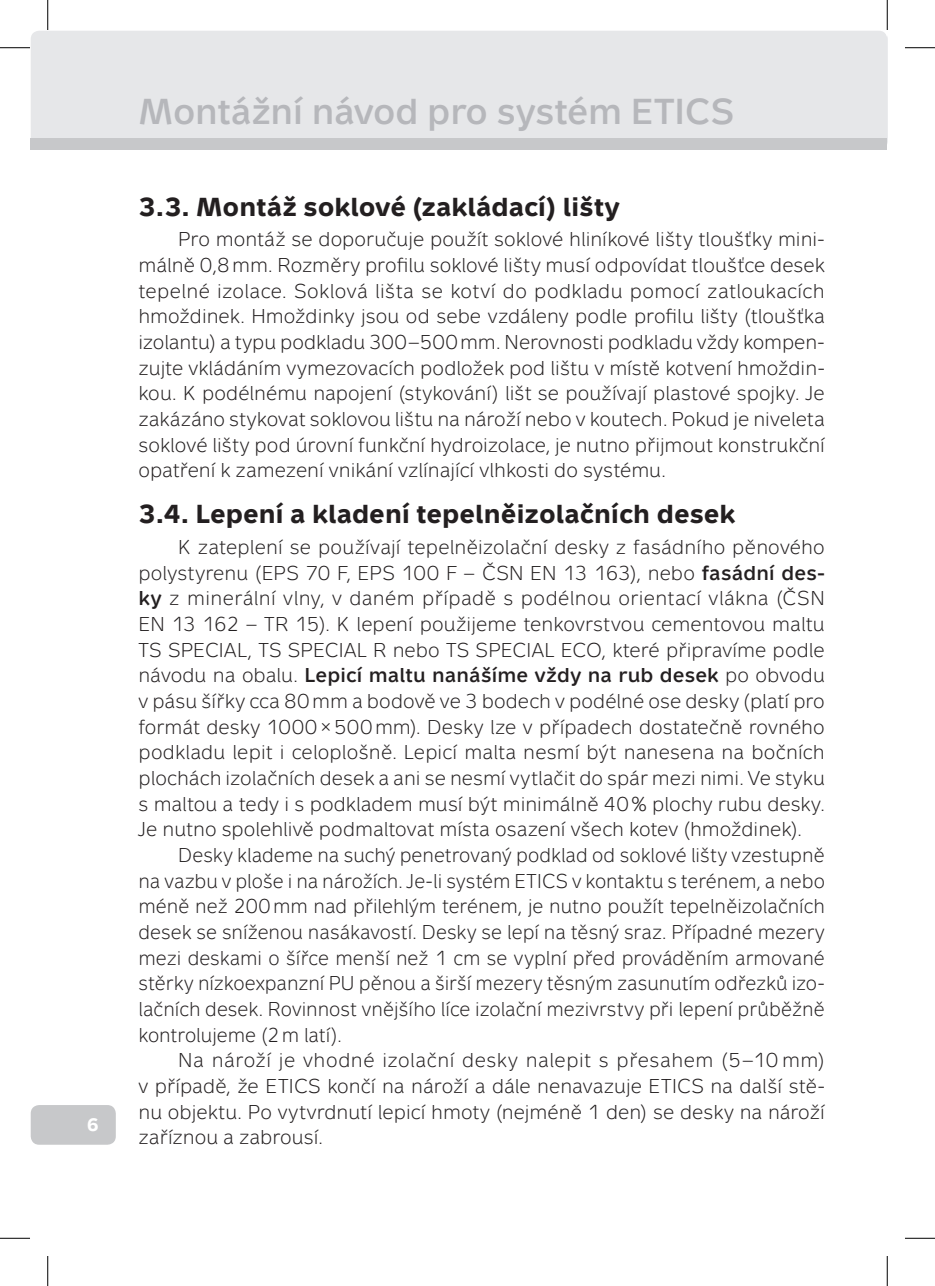
<style>
.page{position:relative;width:935px;height:1286px;background:#fff}
.page>*{position:absolute;margin:0;border:0;box-sizing:border-box;transform-origin:0 0}
.t1{font:700 36px "Metron Light Pro";letter-spacing:-.005em;color:#b6b7bb}
.t2{font:700 26px "Metron Text Pro";letter-spacing:.005em;color:#231f20}
.t3{font:20px/25.6px "Metron Light Pro";color:#231f20;text-align:justify}
.t4{font:700 18px "Metron Text Pro";color:#fff}
.s1{font-weight:700}
</style>
<div class="page">
<div style="left:31px;top:31px;width:856px;height:119px;background:#e6e7e9;border-radius:9px"></div>
<div style="left:31px;top:1105px;width:85px;height:40px;background:#c7c8ca;border-radius:9px"></div>
<div style="left:31px;top:138px;width:856px;height:12px;background:#c7c8ca"></div>
<svg style="left:887px;top:37px;width:1px;height:107px"></svg>
<hr style="left:0;top:47px;width:30px;height:1px;background:#000">
<hr style="left:904px;top:47px;width:30px;height:1px;background:#000">
<hr style="left:0;top:1238px;width:30px;height:1px;background:#000">
<hr style="left:904px;top:1238px;width:30px;height:1px;background:#000">
<hr style="left:47px;top:0;width:1px;height:30px;background:#000">
<hr style="left:47px;top:1256px;width:1px;height:30px;background:#000">
<hr style="left:886px;top:0;width:1px;height:30px;background:#000">
<hr style="left:886px;top:1256px;width:1px;height:30px;background:#000">
<p class="t4" style="left:87px;top:1118px;width:14px">6</p>
<h1 class="t1" style="left:138px;top:98px;width:597px">Montážní návod pro systém ETICS</h1>
<h2 class="t2" style="left:138px;top:197px;width:482px">3.3. Montáž soklové (zakládací) lišty</h2>
<p class="t3" style="left:138px;top:228px;width:687px;text-indent:40px">Pro montáž se doporučuje použít soklové hliníkové lišty tloušťky mini&shy;málně 0,8 mm. Rozměry profilu soklové lišty musí odpovídat tloušťce desek tepelné izolace. Soklová lišta se kotví do podkladu pomocí zatloukacích hmoždinek. Hmoždinky jsou od sebe vzdáleny podle profilu lišty (tloušťka izolantu) a typu podkladu 300–500 mm. Nerovnosti podkladu vždy kompen&shy;zujte vkládáním vymezovacích podložek pod lištu v místě kotvení hmoždin&shy;kou. K podélnému napojení (stykování) lišt se používají plastové spojky. Je zakázáno stykovat soklovou lištu na nároží nebo v koutech. Pokud je niveleta soklové lišty pod úrovní funkční hydroizolace, je nutno přijmout konstrukční opatření k zamezení vnikání vzlínající vlhkosti do systému.</p>
<h2 class="t2" style="left:138px;top:505px;width:598px">3.4. Lepení a kladení tepelněizolačních desek</h2>
<p class="t3" style="left:138px;top:536px;width:688px;text-indent:40px">K zateplení se používají tepelněizolační desky z fasádního pěnového polystyrenu (EPS 70 F, EPS 100 F – ČSN EN 13 163), nebo <span class="s1">fasádní des&shy;ky</span> z minerální vlny, v daném případě s podélnou orientací vlákna (ČSN EN 13 162 – TR 15). K lepení použijeme tenkovrstvou cementovou maltu TS SPECIAL, TS SPECIAL R nebo TS SPECIAL ECO, které připravíme podle návodu na obalu. <span class="s1">Lepicí maltu nanášíme vždy na rub desek</span> po obvodu v pásu šířky cca 80 mm a bodově ve 3 bodech v podélné ose desky (platí pro formát desky 1000 × 500 mm). Desky lze v případech dostatečně rovného podkladu lepit i celoplošně. Lepicí malta nesmí být nanesena na bočních plochách izolačních desek a ani se nesmí vytlačit do spár mezi nimi. Ve styku s maltou a tedy i s podkladem musí být minimálně 40 % plochy rubu desky.<br>Je nutno spolehlivě podmaltovat místa osazení všech kotev (hmoždinek).</p>
<p class="t3" style="left:138px;top:844px;width:688px;text-indent:40px">Desky klademe na suchý penetrovaný podklad od soklové lišty vzestupně na vazbu v ploše i na nárožích. Je-li systém ETICS v kontaktu s terénem, a nebo méně než 200 mm nad přilehlým terénem, je nutno použít tepelněizolačních desek se sníženou nasákavostí. Desky se lepí na těsný sraz. Případné mezery mezi deskami o šířce menší než 1 cm se vyplní před prováděním armované stěrky nízkoexpanzní PU pěnou a širší mezery těsným zasunutím odřezků izo&shy;lačních desek. Rovinnost vnějšího líce izolační mezivrstvy při lepení průběžně kontrolujeme (2 m latí).</p>
<p class="t3" style="left:138px;top:1049px;width:687px;text-indent:40px">Na nároží je vhodné izolační desky nalepit s přesahem (5–10 mm) v případě, že ETICS končí na nároží a dále nenavazuje ETICS na další stě&shy;nu objektu. Po vytvrdnutí lepicí hmoty (nejméně 1 den) se desky na nároží zaříznou a zabrousí.</p>
</div>
